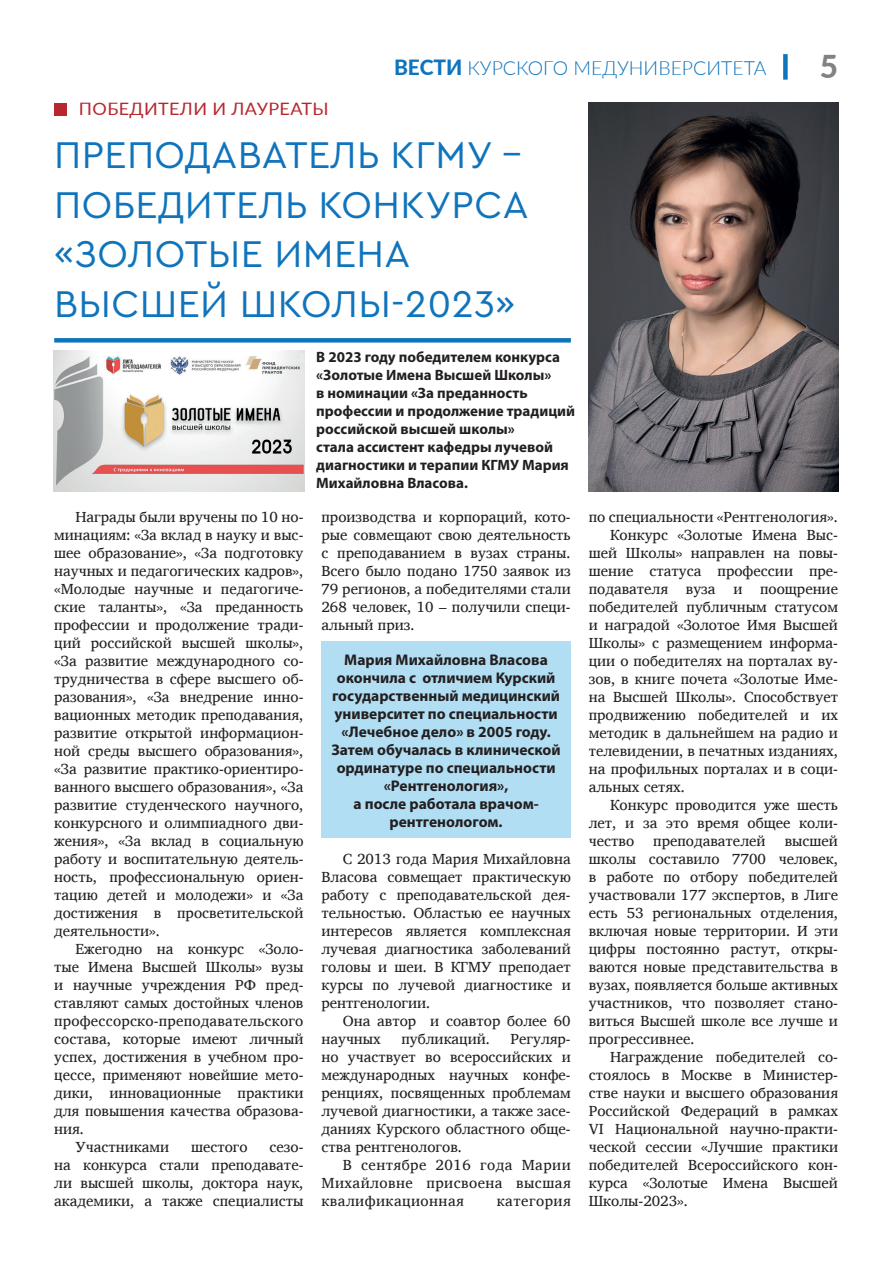
<style>
.page{position:relative;width:893px;height:1263px;background:#fff}
.page>*{position:absolute;margin:0;border:0;box-sizing:border-box;transform-origin:0 0}
.t1{font:39px/49.5px "Cera Pro";letter-spacing:.01em;color:#1074bc}
.t2{font:900 31.5px "Lato";color:#808285}
.t3{font:300 19.5px "Lato";color:#1074bc}
.t4{font:17.1px "Lato";letter-spacing:.02em;color:#b7282e;scale:1.05 1}
.t5{font:700 15.45px/18px "Myriad Pro";color:#231f20;text-align:center}
.t6{font:15px/18px "Charis SIL";color:#231f20;text-align:justify}
.t7{font:700 15px/18px "Myriad Pro";color:#231f20}
.t8{font:15px "Charis SIL";letter-spacing:.03em;color:#231f20}
.s1{font-weight:900;font-size:21px}
</style>
<div class="page">
<div style="left:783px;top:54px;width:5px;height:26px;background:#1074bc"></div>
<div style="left:54px;top:103px;width:13px;height:13px;background:#b7282e"></div>
<div style="left:54px;top:338px;width:517px;height:5px;background:#1074bc"></div>
<img style="left:588px;top:103px;width:250px;height:388px">
<img style="left:53px;top:351px;width:251px;height:140px">
<div style="left:321px;top:641px;width:250px;height:196px;background:#b1def3"></div>
<h3 class="t3" style="left:394px;top:54px;width:374px"><span class="s1">ВЕСТИ</span> КУРСКОГО МЕДУНИВЕРСИТЕТА</h3>
<h2 class="t2" style="left:820px;top:43px;width:20px">5</h2>
<p class="t4" style="left:79px;top:99px;width:239px">ПОБЕДИТЕЛИ И ЛАУРЕАТЫ</p>
<h1 class="t1" style="left:54px;top:129px;width:476px">ПРЕПОДАВАТЕЛЬ КГМУ –<br>ПОБЕДИТЕЛЬ КОНКУРСА «ЗОЛОТЫЕ ИМЕНА<br>ВЫСШЕЙ ШКОЛЫ-2023»</h1>
<p class="t6" style="left:54px;top:508px;width:251px;text-indent:21px">Награды были вручены по 10 но&shy;минациям: «За вклад в науку и выс&shy;шее образование», «За подготовку научных и педагогических кадров», «Молодые научные и педагогиче&shy;ские таланты», «За преданность профессии и продолжение тради&shy;ций российской высшей школы», «За развитие международного со&shy;трудничества в сфере высшего об&shy;разования», «За внедрение инно&shy;вационных методик преподавания, развитие открытой информацион&shy;ной среды высшего образования», «За развитие практико-ориентиро&shy;ванного высшего образования», «За развитие студенческого научного, конкурсного и олимпиадного дви&shy;жения», «За вклад в социальную работу и воспитательную деятель&shy;ность, профессиональную ориен&shy;тацию детей и молодежи» и «За достижения в просветительской деятельности».</p>
<p class="t6" style="left:75px;top:940px;width:229px">Ежегодно на конкурс «Золо-</p>
<p class="t6" style="left:54px;top:958px;width:251px">тые Имена Высшей Школы» вузы</p>
<p class="t6" style="left:54px;top:976px;width:251px">и научные учреждения РФ пред-</p>
<p class="t6" style="left:54px;top:994px;width:251px">ставляют самых достойных членов</p>
<p class="t6" style="left:54px;top:1012px;width:251px">профессорско-преподавательского</p>
<p class="t6" style="left:54px;top:1030px;width:251px">состава, которые имеют личный</p>
<p class="t6" style="left:54px;top:1048px;width:251px">успех, достижения в учебном про-</p>
<p class="t6" style="left:54px;top:1066px;width:251px">цессе, применяют новейшие мето-</p>
<p class="t6" style="left:54px;top:1084px;width:251px">дики, инновационные практики</p>
<p class="t6" style="left:54px;top:1102px;width:251px">для повышения качества образова-</p>
<p class="t6" style="left:54px;top:1120px;width:31px">ния.</p>
<p class="t6" style="left:75px;top:1138px;width:95px">Участниками</p>
<p class="t6" style="left:191px;top:1138px;width:58px">шестого</p>
<p class="t6" style="left:54px;top:1138px;width:251px;text-indent:215px">сезо&shy;на конкурса стали преподавате&shy;ли высшей школы, доктора наук, академики, а также специалисты</p>
<p class="t7" style="left:316px;top:347px;width:260px">В 2023 году победителем конкурса «Золотые Имена Высшей Школы»<br>в номинации «За преданность профессии и продолжение традиций российской высшей школы»<br>стала ассистент кафедры лучевой диагностики и терапии КГМУ Мария<br>Михайловна Власова.</p>
<p class="t6" style="left:321px;top:508px;width:251px">производства и корпораций, кото&shy;рые совмещают свою деятельность с преподаванием в вузах страны.<br>Всего было подано 1750 заявок из 79 регионов, а победителями стали 268 человек, 10 – получили специ&shy;альный приз.</p>
<p class="t5" style="left:332px;top:650px;width:231px">Мария Михайловна Власова окончила с отличием Курский государственный медицинский университет по специальности «Лечебное дело» в 2005 году.<br>Затем обучалась в клинической ординатуре по специальности «Рентгенология»,<br>а после работала врачом&shy;рентгенологом.</p>
<p class="t6" style="left:321px;top:850px;width:251px;text-indent:21px">С 2013 года Мария Михайловна Власова совмещает практическую работу с преподавательской дея&shy;тельностью. Областью ее научных интересов является комплексная лучевая диагностика заболеваний головы и шеи. В КГМУ преподает курсы по лучевой диагностике и рентгенологии.</p>
<p class="t6" style="left:321px;top:1012px;width:251px;text-indent:21px">Она автор и соавтор более 60 научных</p>
<p class="t6" style="left:401px;top:1030px;width:90px">публикаций.</p>
<p class="t6" style="left:321px;top:1030px;width:251px;text-indent:189px">Регуляр&shy;но участвует во всероссийских и международных научных конфе&shy;ренциях, посвященных проблемам лучевой диагностики, а также засе&shy;даниях Курского областного обще&shy;ства рентгенологов.</p>
<p class="t6" style="left:321px;top:1156px;width:251px;text-indent:21px">В сентябре 2016 года Марии Михайловне присвоена высшая квалификационная</p>
<p class="t8" style="left:497px;top:1192px;width:75px">категория</p>
<p class="t6" style="left:589px;top:508px;width:251px">по специальности «Рентгенология».</p>
<p class="t6" style="left:610px;top:526px;width:229px">Конкурс «Золотые Имена Выс-</p>
<p class="t6" style="left:589px;top:544px;width:251px">шей Школы» направлен на повы-</p>
<p class="t6" style="left:589px;top:562px;width:251px">шение статуса профессии пре-</p>
<p class="t6" style="left:589px;top:580px;width:251px">подавателя вуза и поощрение</p>
<p class="t6" style="left:589px;top:598px;width:251px">победителей публичным статусом</p>
<p class="t6" style="left:589px;top:616px;width:251px">и наградой «Золотое Имя Высшей</p>
<p class="t6" style="left:589px;top:634px;width:251px">Школы» с размещением информа-</p>
<p class="t6" style="left:589px;top:652px;width:251px">ции о победителях на порталах ву-</p>
<p class="t6" style="left:589px;top:670px;width:251px">зов, в книге почета «Золотые Име-</p>
<p class="t6" style="left:589px;top:688px;width:251px">на Высшей Школы». Способствует</p>
<p class="t6" style="left:589px;top:706px;width:251px">продвижению победителей и их</p>
<p class="t6" style="left:589px;top:724px;width:251px">методик в дальнейшем на радио и</p>
<p class="t6" style="left:589px;top:742px;width:251px">телевидении, в печатных изданиях,</p>
<p class="t6" style="left:589px;top:760px;width:251px">на профильных порталах и в соци-</p>
<p class="t6" style="left:589px;top:778px;width:98px">альных сетях.</p>
<p class="t6" style="left:610px;top:796px;width:229px">Конкурс проводится уже шесть</p>
<p class="t6" style="left:589px;top:814px;width:251px">лет, и за это время общее коли-</p>
<p class="t6" style="left:589px;top:832px;width:47px">чество</p>
<p class="t6" style="left:653px;top:832px;width:114px">преподавателей</p>
<p class="t6" style="left:589px;top:832px;width:251px;text-indent:196px">высшей школы составило 7700 человек, в работе по отбору победителей участвовали 177 экспертов, в Лиге есть 53 региональных отделения, включая новые территории. И эти цифры постоянно растут, откры&shy;ваются новые представительства в вузах, появляется больше активных участников, что позволяет стано&shy;виться Высшей школе все лучше и прогрессивнее.</p>
<p class="t6" style="left:589px;top:1048px;width:251px;text-indent:21px">Награждение победителей со&shy;стоялось в Москве в Министер&shy;стве науки и высшего образования Российской Федераций в рамках VI Национальной научно-практи&shy;ческой сессии «Лучшие практики победителей Всероссийского кон&shy;курса «Золотые Имена Высшей Школы-2023».</p>
</div>
